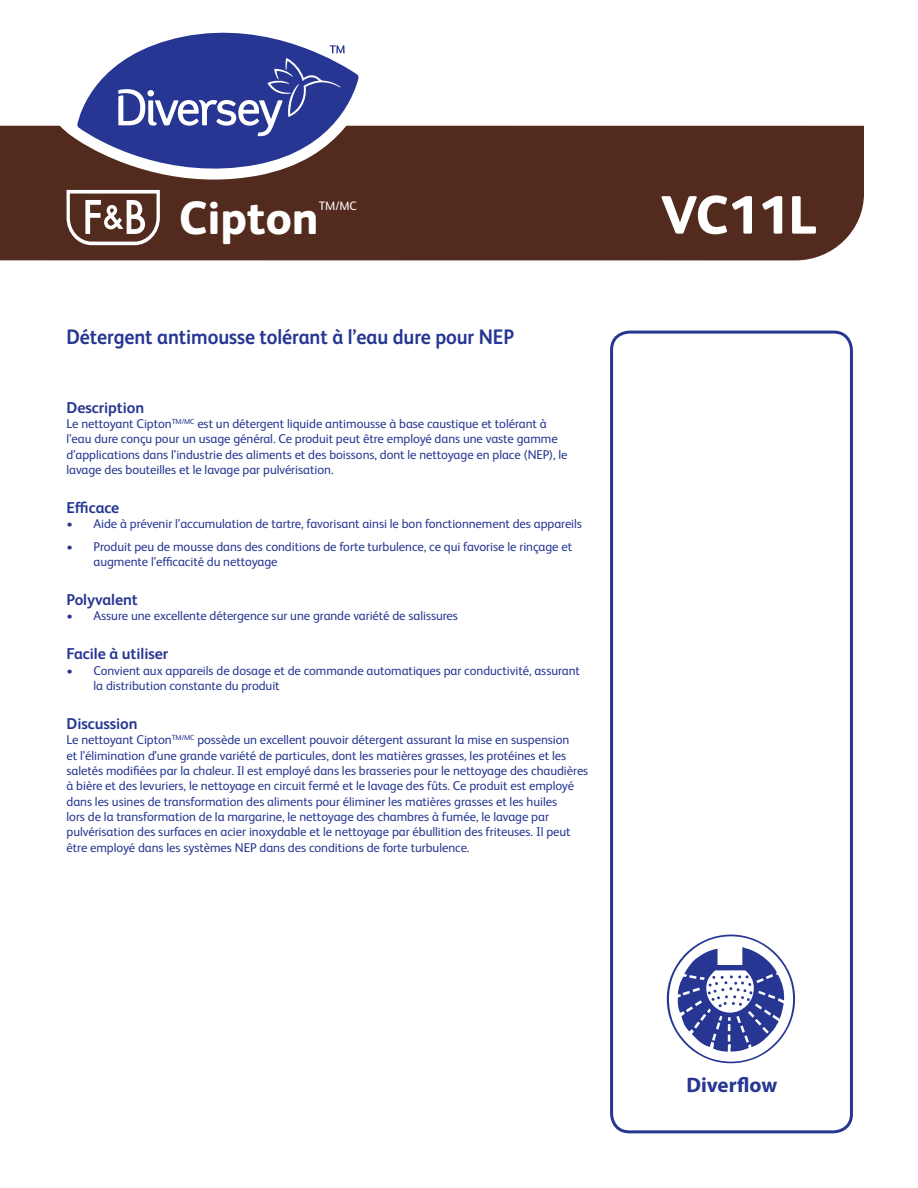
<style>
.page{position:relative;width:918px;height:1188px;background:#fff}
.page>*{position:absolute;margin:0;border:0;box-sizing:border-box;transform-origin:0 0}
.t1{font:800 54px "FS Albert Pro";letter-spacing:-.01em;color:#fff}
.Fancy_Name_page_1{font:800 46.5px "FS Albert Pro";color:#fff}
.t2{font:700 21px "FS Albert Pro";letter-spacing:-.005em;color:#263692;scale:.93 1}
.t3{font:700 21px "Myriad Pro";color:#263692}
.t4{font:700 15.75px "FS Albert Pro";letter-spacing:-.005em;color:#263692}
.t5{font:12.75px/15.3px "FS Albert Pro";letter-spacing:-.005em;color:#263692}
.Fancy_Name_page_1-2{font:12.3px "FS Albert Pro";color:#fff}
</style>
<div class="page">
<div style="left:0;top:126px;width:864px;height:134px;background:#532b1e"></div>
<div style="left:610px;top:331px;width:243px;height:802px;border:3px solid #263692;border-radius:18px"></div>
<svg style="left:57px;top:125px;width:317px;height:55px;background:#603c30"></svg>
<svg style="left:77px;top:32px;width:282px;height:149px"></svg>
<svg style="left:118px;top:45px;width:227px;height:91px;background:#4b58a4"></svg>
<svg style="left:67px;top:190px;width:93px;height:55px"></svg>
<svg style="left:667px;top:935px;width:128px;height:128px"></svg>
<p class="Fancy_Name_page_1" style="left:179px;top:181px;width:141px">Cipton</p>
<p class="Fancy_Name_page_1-2" style="left:319px;top:197px;width:39px">TM/MC</p>
<p class="t1" style="left:661px;top:173px;width:158px">VC11L</p>
<p class="t2" style="left:67px;top:322px;width:483px">Détergent antimousse tolérant à l’eau dure pour NEP</p>
<p class="t4" style="left:67px;top:396px;width:79px">Description</p>
<p class="t5" style="left:67px;top:415px;width:503px">Le nettoyant Cipton<sup>TM/MC</sup> est un détergent liquide antimousse à base caustique et tolérant à l’eau dure conçu pour un usage général. Ce produit peut être employé dans une vaste gamme d’applications dans l’industrie des aliments et des boissons, dont le nettoyage en place (NEP), le lavage des bouteilles et le lavage par pulvérisation.</p>
<p class="t4" style="left:67px;top:497px;width:54px">Efficace</p>
<p class="t5" style="left:67px;top:515px;width:517px">• Aide à prévenir l’accumulation de tartre, favorisant ainsi le bon fonctionnement des appareils</p>
<p class="t5" style="left:94px;top:538px;width:480px;text-indent:-27px">• Produit peu de mousse dans des conditions de forte turbulence, ce qui favorise le rinçage et augmente l’efficacité du nettoyage</p>
<p class="t4" style="left:67px;top:588px;width:73px">Polyvalent</p>
<p class="t5" style="left:67px;top:607px;width:393px">• Assure une excellente détergence sur une grande variété de salissures</p>
<p class="t4" style="left:67px;top:643px;width:103px">Facile à utiliser</p>
<p class="t5" style="left:94px;top:662px;width:488px;text-indent:-27px">• Convient aux appareils de dosage et de commande automatiques par conductivité, assurant la distribution constante du produit</p>
<p class="t4" style="left:67px;top:713px;width:73px">Discussion</p>
<p class="t5" style="left:67px;top:731px;width:523px">Le nettoyant Cipton<sup>TM/MC</sup> possède un excellent pouvoir détergent assurant la mise en suspension<br>et l’élimination d’une grande variété de particules, dont les matières grasses, les protéines et les saletés modifiées par la chaleur. Il est employé dans les brasseries pour le nettoyage des chaudières à bière et des levuriers, le nettoyage en circuit fermé et le lavage des fûts. Ce produit est employé dans les usines de transformation des aliments pour éliminer les matières grasses et les huiles<br>lors de la transformation de la margarine, le nettoyage des chambres à fumée, le lavage par pulvérisation des surfaces en acier inoxydable et le nettoyage par ébullition des friteuses. Il peut être employé dans les systèmes NEP dans des conditions de forte turbulence.</p>
<p class="t3" style="left:686px;top:1071px;width:93px">Diverflow</p>
</div>
